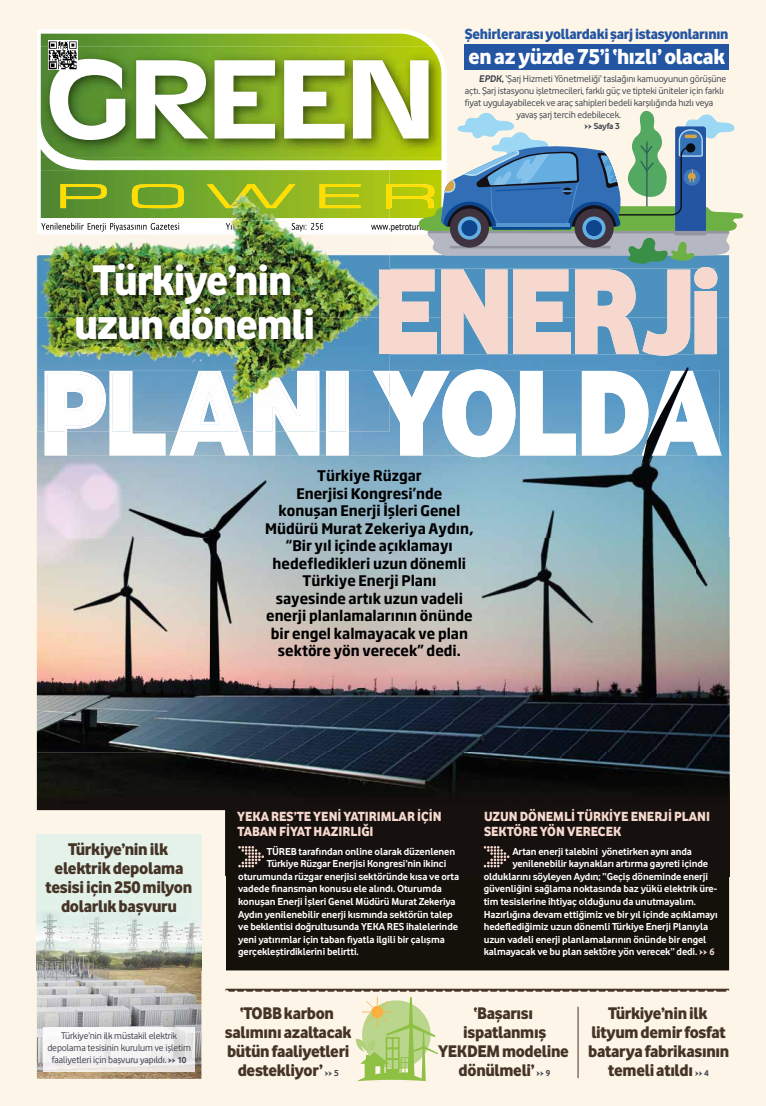
<style>
.page{position:relative;width:766px;height:1106px;background:#fff}
.page>*{position:absolute;margin:0;border:0;box-sizing:border-box;transform-origin:0 0}
.t1{font:122.3px "Vodafone Ex B";letter-spacing:-.035em;color:#fff;scale:.95 1}
.t2{font:122.3px "Vodafone Ex B";letter-spacing:-.03em;color:#f7d8ce;scale:.95 1}
.t3{font:44.5px/44px "Vodafone Ex B";letter-spacing:-.03em;color:#fff;text-align:center;scale:.95 1}
.t4{font:22.6px "Vodafone Ex B";letter-spacing:-.02em;color:#fff;scale:.95 1}
.t5{font:17.6px/18.9px "Vodafone Ex B";letter-spacing:-.02em;color:#453426;text-align:center;scale:.95 1}
.t6{font:17.5px/18.7px "Vodafone Ex B";letter-spacing:-.02em;color:#453426;text-align:center;scale:.95 1}
.t7{font:15.3px "Vodafone Ex B";letter-spacing:-.02em;color:#2455a3;scale:.95 1}
.t8{font:700 14.4px/17.5px "Soho Gothic Pro";color:#000;text-align:center;scale:.93 1}
.t9{font:13.8px/15px "Vodafone Ex B";color:#f7d8ce;scale:.95 1}
.t10{font:700 10.5px "Vodafone Rg";letter-spacing:-.01em;color:#fff}
.t11{font:10px/12px "Vodafone Rg";letter-spacing:-.01em;color:#41444e;text-align:center}
.t12{font:9px "Lucida Sans Unicode";letter-spacing:-.02em;color:#000;scale:.84 1}
.t13{font:700 9px "Vodafone Rg";letter-spacing:-.025em;color:#41444e}
.s1{font-weight:700}
.s2{font-family:"Minion Pro";font-weight:400}
.s3{font-family:"Minion Pro";font-size:9px}
.s4{font-weight:700;font-size:9px}
.s5{font-family:"Minion Pro";font-weight:400;font-size:10px;color:#f7d8ce}
.s6{font-size:10px;color:#f7d8ce}
.s7{font-family:"Minion Pro";font-size:9px;color:#41444e}
.s8{font-family:"Vodafone Rg";font-weight:700;font-size:9px;color:#41444e}
</style>
<div class="page">
<div style="left:0;top:0;width:765px;height:1106px;background:#fcf5e8"></div>
<img style="left:210px;top:538px;width:519px;height:214px">
<img style="left:37px;top:538px;width:173px;height:214px">
<img style="left:694px;top:356px;width:35px;height:182px">
<img style="left:37px;top:317px;width:34px;height:221px">
<div style="left:389px;top:356px;width:305px;height:13px;background:#5193c3"></div>
<img style="left:71px;top:457px;width:623px;height:81px">
<svg style="left:37px;top:29px;width:400px;height:108px;background:#f6f8ef"></svg>
<svg style="left:41px;top:34px;width:389px;height:13px;background:#84b02d"></svg>
<img style="left:38px;top:47px;width:3px;height:90px">
<img style="left:38px;top:137px;width:2px;height:21px">
<img style="left:41px;top:47px;width:400px;height:12px">
<img style="left:48px;top:40px;width:29px;height:19px">
<svg style="left:45px;top:369px;width:676px;height:88px;background:#86b2cf"></svg>
<img style="left:38px;top:170px;width:351px;height:261px">
<img style="left:45px;top:371px;width:344px;height:60px">
<img style="left:40px;top:59px;width:703px;height:297px">
<div style="left:464px;top:44px;width:265px;height:25px;background:#2455a3"></div>
<svg style="left:225px;top:988px;width:504px;height:93px"></svg>
<hr style="left:577px;top:1006px;width:1px;height:72px;background:#453426">
<img style="left:641px;top:367px;width:47px;height:95px">
<div style="left:226px;top:876px;width:503px;height:94px;background:#14110b"></div>
<img style="left:244px;top:752px;width:485px;height:124px">
<img style="left:37px;top:752px;width:207px;height:62px">
<img style="left:225px;top:814px;width:19px;height:62px">
<svg style="left:238px;top:846px;width:26px;height:21px"></svg>
<svg style="left:483px;top:846px;width:26px;height:21px"></svg>
<img style="left:201px;top:876px;width:1px;height:94px">
<img style="left:37px;top:810px;width:188px;height:66px">
<img style="left:37px;top:834px;width:164px;height:244px">
<img style="left:44px;top:1027px;width:151px;height:44px">
<h3 class="t7" style="left:464px;top:24px;width:279px">Şehirlerarası yollardaki şarj istasyonlarının</h3>
<h3 class="t4" style="left:468px;top:42px;width:271px">en az yüzde 75’i ‘hızlı’ olacak</h3>
<p class="t11" style="left:478px;top:73px;width:249px"><span class="s1">EPDK,</span>‘Şarj Hizmeti Yönetmeliği’ taslağını kamuoyunun görüşüne</p>
<p class="t11" style="left:464px;top:85px;width:260px">açtı. Şarj istasyonu işletmecileri, farklı güç ve tipteki üniteler için farklı</p>
<p class="t11" style="left:464px;top:97px;width:250px">fiyat uygulayabilecek ve araç sahipleri bedeli karşılığında hızlı veya</p>
<p class="t11" style="left:516px;top:109px;width:106px">yavaş şarj tercih edebilecek.</p>
<p class="t12" style="left:371px;top:219px;width:85px">www.petroturk.com</p>
<p class="t13" style="left:584px;top:121px;width:37px"><span class="s2">••</span> Sayfa 3</p>
<h2 class="t3" style="left:74px;top:256px;width:255px">Türkiye’nin uzun dönemli</h2>
<h1 class="t2" style="left:373px;top:235px;width:369px">ENERJi</h1>
<h1 class="t1" style="left:38px;top:337px;width:717px">PLANI YOLDA</h1>
<p class="t8" style="left:265px;top:466px;width:226px">Türkiye Rüzgar<br>Enerjisi Kongresi’nde konuşan Enerji İşleri Genel<br>Müdürü Murat Zekeriya Aydın, “Bir yıl içinde açıklamayı hedefledikleri uzun dönemli<br>Türkiye Enerji Planı<br>sayesinde artık uzun vadeli enerji planlamalarının önünde bir engel kalmayacak ve plan sektöre yön verecek” dedi.</p>
<h3 class="t5" style="left:45px;top:839px;width:156px">Türkiye’nin ilk elektrik depolama tesisi için 250 milyon dolarlık başvuru</h3>
<p class="t11" style="left:47px;top:1030px;width:145px">Türkiye’nin ilk müstakil elektrik depolama tesisinin kurulum ve işletim faaliyetleri için başvuru yapıldı. <span class="s3">••</span> <span class="s4">10</span></p>
<h3 class="t9" style="left:237px;top:808px;width:217px">YEKA RES’TE YENİ YATIRIMLAR İÇİN<br>TABAN FİYAT HAZIRLIĞI</h3>
<h3 class="t9" style="left:484px;top:808px;width:239px">UZUN DÖNEMLİ TÜRKİYE ENERJİ PLANI<br>SEKTÖRE YÖN VERECEK</h3>
<p class="t10" style="left:267px;top:845px;width:190px">TÜREB tarafından online olarak düzenlenen</p>
<p class="t10" style="left:267px;top:857px;width:181px">Türkiye Rüzgar Enerjisi Kongresi’nin ikinci</p>
<p class="t10" style="left:238px;top:870px;width:222px">oturumunda rüzgar enerjisi sektöründe kısa ve orta</p>
<p class="t10" style="left:238px;top:882px;width:205px">vadede finansman konusu ele alındı. Oturumda</p>
<p class="t10" style="left:238px;top:895px;width:219px">konuşan Enerji İşleri Genel Müdürü Murat Zekeriya</p>
<p class="t10" style="left:238px;top:908px;width:216px">Aydın yenilenebilir enerji kısmında sektörün talep</p>
<p class="t10" style="left:238px;top:920px;width:221px">ve beklentisi doğrultusunda YEKA RES ihalelerinde</p>
<p class="t10" style="left:238px;top:933px;width:208px">yeni yatırımlar için taban fiyatla ilgili bir çalışma</p>
<p class="t10" style="left:238px;top:945px;width:122px">gerçekleştirdiklerini belirtti.</p>
<p class="t10" style="left:512px;top:845px;width:181px">Artan enerji talebini yönetirken aynı anda</p>
<p class="t10" style="left:512px;top:857px;width:197px">yenilenebilir kaynakları artırma gayreti içinde</p>
<p class="t10" style="left:483px;top:870px;width:226px">olduklarını söyleyen Aydın; “Geçiş döneminde enerji</p>
<p class="t10" style="left:483px;top:882px;width:235px">güvenliğini sağlama noktasında baz yükü elektrik üre-</p>
<p class="t10" style="left:483px;top:895px;width:214px">tim tesislerine ihtiyaç olduğunu da unutmayalım.</p>
<p class="t10" style="left:483px;top:908px;width:235px">Hazırlığına devam ettiğimiz ve bir yıl içinde açıklamayı</p>
<p class="t10" style="left:483px;top:920px;width:226px">hedeflediğimiz uzun dönemli Türkiye Enerji Planıyla</p>
<p class="t10" style="left:483px;top:933px;width:224px">uzun vadeli enerji planlamalarının önünde bir engel</p>
<p class="t10" style="left:483px;top:945px;width:232px">kalmayacak ve bu plan sektöre yön verecek” dedi. <span class="s5">••</span> <span class="s6">6</span></p>
<h3 class="t6" style="left:225px;top:1003px;width:135px">‘TOBB karbon salımını azaltacak bütün faaliyetleri destekliyor’ <span class="s7">••</span> <span class="s8">5</span></h3>
<h3 class="t6" style="left:438px;top:1003px;width:139px">‘Başarısı ispatlanmış<br>YEKDEM modeline dönülmeli’ <span class="s7">••</span> <span class="s8">9</span></h3>
<h3 class="t6" style="left:588px;top:1003px;width:150px">Türkiye’nin ilk lityum demir fosfat batarya fabrikasının temeli atıldı <span class="s7">••</span> <span class="s8">4</span></h3>
</div>
